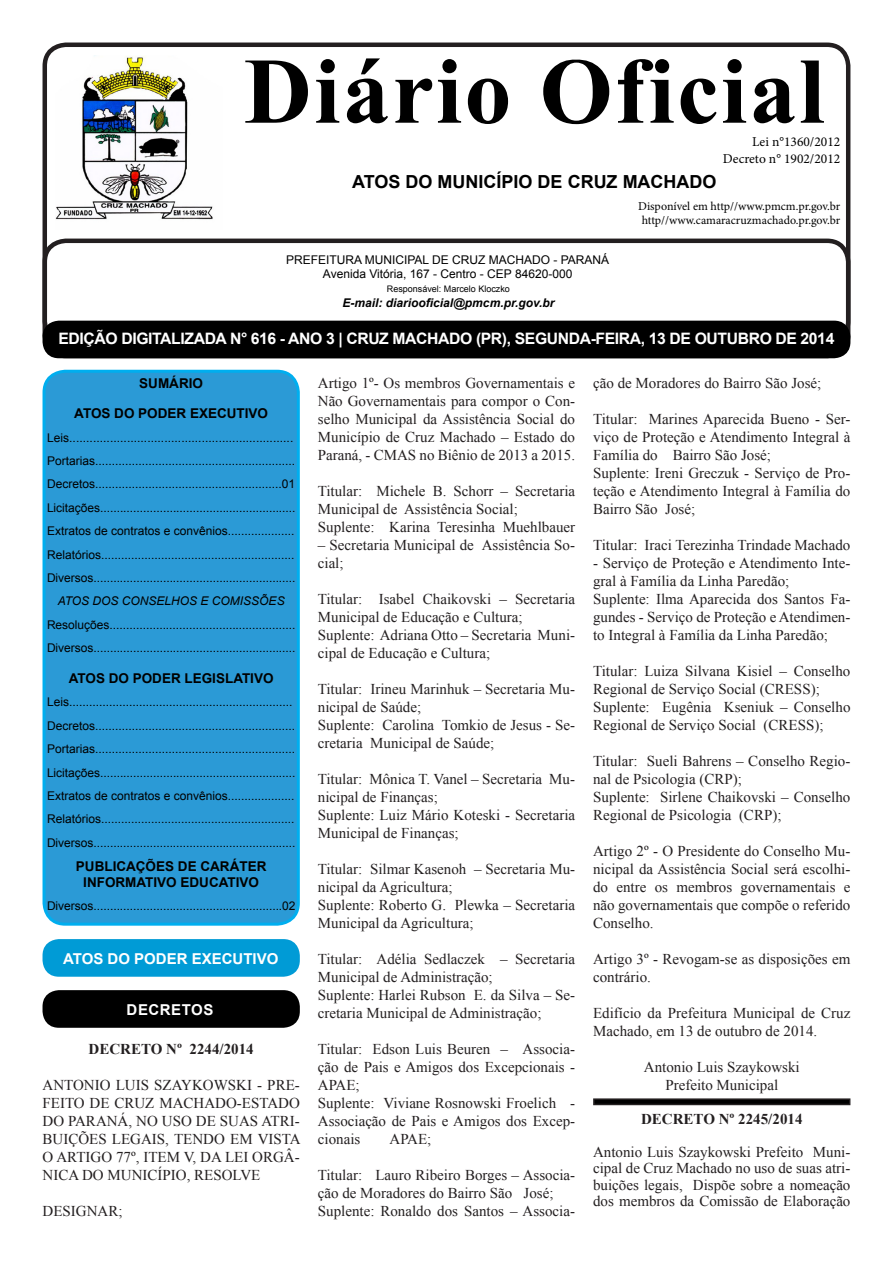
<style>
.page{position:relative;width:893px;height:1263px;background:#fff}
.page>*{position:absolute;margin:0;border:0;box-sizing:border-box;transform-origin:0 0}
.t1{font:700 93.9px "Times New Roman";letter-spacing:.025em;color:#000}
.t2{font:700 18px "Arial";color:#000}
.t3{font:700 15.75px "Arial";letter-spacing:-.025em;color:#fff}
.t4{font:15px/18px "Times New Roman";color:#231f20}
.t5{font:700 15px "Times New Roman";color:#231f20}
.t6{font:700 15px "Arial";color:#fff}
.t7{font:700 15px "Arial";letter-spacing:.035em;color:#fff}
.t8{font:700 13.5px "Arial";color:#000}
.t9{font:13.5px "Minion Pro";color:#000}
.t10{font:12px "Arial";color:#000}
.t11{font:12px "Minion Pro";letter-spacing:-.005em;color:#000}
.t12{font:italic 700 12px "Arial";color:#000}
.t13{font:italic 12px "Arial";color:#000}
.t14{font:9px "Arial";color:#000}
</style>
<div class="page">
<div style="left:43px;top:43px;width:807px;height:301px;border:4px solid #231f20;border-radius:21px"></div>
<div style="left:43px;top:239px;width:807px;height:119px;border:4px solid #231f20;border-radius:21px"></div>
<div style="left:44px;top:371px;width:254px;height:553px;background:#2b9ad6;border-radius:21px"></div>
<div style="left:43px;top:370px;width:257px;height:556px;border:3px solid #00aeef;border-radius:21px"></div>
<div style="left:43px;top:321px;width:807px;height:37px;background:#000;border-radius:16px"></div>
<img style="left:55px;top:55px;width:158px;height:165px">
<div style="left:43px;top:939px;width:257px;height:38px;background:#009bd6;border-radius:16px"></div>
<div style="left:43px;top:990px;width:257px;height:38px;background:#000;border-radius:16px"></div>
<svg style="left:593px;top:1098px;width:258px;height:8px;background:#333232"></svg>
<p class="t1" style="left:244px;top:24px;width:582px">Diário Oficial</p>
<p class="t9" style="left:752px;top:133px;width:90px">Lei n°1360/2012</p>
<p class="t9" style="left:723px;top:149px;width:119px">Decreto n° 1902/2012</p>
<p class="t2" style="left:352px;top:169px;width:366px">ATOS DO MUNICÍPIO DE CRUZ MACHADO</p>
<p class="t11" style="left:638px;top:198px;width:204px">Disponível em http//www.pmcm.pr.gov.br</p>
<p class="t11" style="left:642px;top:212px;width:200px">http//www.camaracruzmachado.pr.gov.br</p>
<p class="t10" style="left:286px;top:251px;width:325px">PREFEITURA MUNICIPAL DE CRUZ MACHADO - PARANÁ</p>
<p class="t10" style="left:323px;top:266px;width:251px">Avenida Vitória, 167 - Centro - CEP 84620-000</p>
<p class="t14" style="left:387px;top:282px;width:125px">Responsável: Marcelo Kloczko</p>
<p class="t12" style="left:343px;top:294px;width:213px">E-mail: diariooficial@pmcm.pr.gov.br</p>
<p class="t3" style="left:59px;top:327px;width:777px">EDIÇÃO DIGITALIZADA N° 616 - ANO 3 | CRUZ MACHADO (PR), SEGUNDA-FEIRA, 13 DE OUTUBRO DE 2014</p>
<p class="t8" style="left:139px;top:373px;width:65px">SUMÁRIO</p>
<p class="t8" style="left:74px;top:404px;width:195px">ATOS DO PODER EXECUTIVO</p>
<p class="t10" style="left:47px;top:429px;width:248px">Leis..................................................................</p>
<p class="t10" style="left:47px;top:453px;width:250px">Portarias............................................................</p>
<p class="t10" style="left:47px;top:476px;width:250px">Decretos........................................................01</p>
<p class="t10" style="left:47px;top:499px;width:250px">Licitações...........................................................</p>
<p class="t10" style="left:47px;top:523px;width:249px">Extratos de contratos e convênios....................</p>
<p class="t10" style="left:47px;top:546px;width:249px">Relatórios..........................................................</p>
<p class="t10" style="left:47px;top:570px;width:250px">Diversos.............................................................</p>
<p class="t13" style="left:58px;top:593px;width:228px">ATOS DOS CONSELHOS E COMISSÕES</p>
<p class="t10" style="left:47px;top:616px;width:250px">Resoluções........................................................</p>
<p class="t10" style="left:47px;top:640px;width:250px">Diversos.............................................................</p>
<p class="t8" style="left:69px;top:669px;width:206px">ATOS DO PODER LEGISLATIVO</p>
<p class="t10" style="left:47px;top:694px;width:247px">Leis...................................................................</p>
<p class="t10" style="left:47px;top:717px;width:250px">Decretos............................................................</p>
<p class="t10" style="left:47px;top:741px;width:250px">Portarias............................................................</p>
<p class="t10" style="left:47px;top:764px;width:250px">Licitações...........................................................</p>
<p class="t10" style="left:47px;top:787px;width:249px">Extratos de contratos e convênios....................</p>
<p class="t10" style="left:47px;top:811px;width:249px">Relatórios..........................................................</p>
<p class="t10" style="left:47px;top:834px;width:250px">Diversos.............................................................</p>
<p class="t8" style="left:76px;top:856px;width:192px">PUBLICAÇÕES DE CARÁTER</p>
<p class="t8" style="left:83px;top:873px;width:177px">INFORMATIVO EDUCATIVO</p>
<p class="t10" style="left:47px;top:898px;width:250px">Diversos.........................................................02</p>
<p class="t4" style="left:318px;top:374px;width:259px;text-align:justify">Artigo 1º- Os membros Governamentais e Não Governamentais para compor o Con&shy;selho Municipal da Assistência Social do Município de Cruz Machado – Estado do Paraná, - CMAS no Biênio de 2013 a 2015.</p>
<p class="t4" style="left:318px;top:482px;width:259px">Titular: Michele B. Schorr – Secretaria<br>Municipal de Assistência Social;</p>
<p class="t4" style="left:318px;top:518px;width:259px">Suplente: Karina Teresinha Muehlbauer</p>
<p class="t4" style="left:318px;top:536px;width:259px">– Secretaria Municipal de Assistência So&shy;cial;</p>
<p class="t4" style="left:318px;top:590px;width:259px">Titular: Isabel Chaikovski – Secretaria<br>Municipal de Educação e Cultura;</p>
<p class="t4" style="left:318px;top:626px;width:259px">Suplente: Adriana Otto – Secretaria Muni&shy;cipal de Educação e Cultura;</p>
<p class="t4" style="left:318px;top:680px;width:259px">Titular: Irineu Marinhuk – Secretaria Mu&shy;nicipal de Saúde;</p>
<p class="t4" style="left:318px;top:716px;width:259px">Suplente: Carolina Tomkio de Jesus - Se&shy;cretaria Municipal de Saúde;</p>
<p class="t4" style="left:318px;top:770px;width:259px">Titular: Mônica T. Vanel – Secretaria Mu&shy;nicipal de Finanças;</p>
<p class="t4" style="left:318px;top:806px;width:259px">Suplente: Luiz Mário Koteski - Secretaria<br>Municipal de Finanças;</p>
<p class="t4" style="left:318px;top:860px;width:259px">Titular: Silmar Kasenoh – Secretaria Mu&shy;nicipal da Agricultura;</p>
<p class="t4" style="left:318px;top:896px;width:259px">Suplente: Roberto G. Plewka – Secretaria<br>Municipal da Agricultura;</p>
<p class="t4" style="left:318px;top:950px;width:259px">Titular: Adélia Sedlaczek – Secretaria<br>Municipal de Administração;</p>
<p class="t4" style="left:318px;top:986px;width:259px">Suplente: Harlei Rubson E. da Silva – Se&shy;cretaria Municipal de Administração;</p>
<p class="t4" style="left:318px;top:1040px;width:259px;text-align:justify">Titular: Edson Luis Beuren – Associa&shy;ção de Pais e Amigos dos Excepcionais - APAE;</p>
<p class="t4" style="left:318px;top:1094px;width:259px;text-align:justify">Suplente: Viviane Rosnowski Froelich - Associação de Pais e Amigos dos Excep&shy;cionais</p>
<p class="t4" style="left:593px;top:374px;width:230px">ção de Moradores do Bairro São José;</p>
<p class="t4" style="left:593px;top:410px;width:259px;text-align:justify">Titular: Marines Aparecida Bueno - Ser&shy;viço de Proteção e Atendimento Integral à Família do Bairro São José;</p>
<p class="t4" style="left:593px;top:464px;width:259px;text-align:justify">Suplente: Ireni Greczuk - Serviço de Pro&shy;teção e Atendimento Integral à Família do Bairro São José;</p>
<p class="t4" style="left:593px;top:536px;width:259px">Titular: Iraci Terezinha Trindade Machado</p>
<p class="t4" style="left:593px;top:554px;width:259px">- Serviço de Proteção e Atendimento Inte&shy;gral à Família da Linha Paredão;</p>
<p class="t4" style="left:593px;top:590px;width:259px;text-align:justify">Suplente: Ilma Aparecida dos Santos Fa&shy;gundes - Serviço de Proteção e Atendimen&shy;to Integral à Família da Linha Paredão;</p>
<p class="t4" style="left:593px;top:662px;width:259px">Titular: Luiza Silvana Kisiel – Conselho<br>Regional de Serviço Social (CRESS);</p>
<p class="t4" style="left:593px;top:698px;width:259px">Suplente: Eugênia Kseniuk – Conselho<br>Regional de Serviço Social (CRESS);</p>
<p class="t4" style="left:593px;top:752px;width:259px">Titular: Sueli Bahrens – Conselho Regio&shy;nal de Psicologia (CRP);</p>
<p class="t4" style="left:593px;top:788px;width:259px">Suplente: Sirlene Chaikovski – Conselho<br>Regional de Psicologia (CRP);</p>
<p class="t4" style="left:593px;top:842px;width:259px;text-align:justify">Artigo 2º - O Presidente do Conselho Mu&shy;nicipal da Assistência Social será escolhi&shy;do entre os membros governamentais e não governamentais que compõe o referido Conselho.</p>
<p class="t4" style="left:593px;top:950px;width:259px">Artigo 3º - Revogam-se as disposições em contrário.</p>
<p class="t4" style="left:593px;top:1004px;width:259px">Edifício da Prefeitura Municipal de Cruz<br>Machado, em 13 de outubro de 2014.</p>
<p class="t4" style="left:644px;top:1058px;width:157px">Antonio Luis Szaykowski</p>
<p class="t4" style="left:665px;top:1076px;width:114px">Prefeito Municipal</p>
<p class="t5" style="left:641px;top:1108px;width:163px">DECRETO Nº 2245/2014</p>
<p class="t4" style="left:593px;top:1143px;width:259px;line-height:16.5px;text-align:justify">Antonio Luis Szaykowski Prefeito Muni&shy;cipal de Cruz Machado no uso de suas atri&shy;buições legais, Dispõe sobre a nomeação dos membros da Comissão de Elaboração</p>
<p class="t6" style="left:63px;top:948px;width:217px">ATOS DO PODER EXECUTIVO</p>
<p class="t7" style="left:127px;top:999px;width:88px">DECRETOS</p>
<p class="t5" style="left:89px;top:1038px;width:167px">DECRETO Nº 2244/2014</p>
<p class="t4" style="left:43px;top:1075px;width:260px;text-align:justify">ANTONIO LUIS SZAYKOWSKI - PRE-FEITO DE CRUZ MACHADO-ESTADO DO PARANÁ, NO USO DE SUAS ATRI-BUIÇÕES LEGAIS, TENDO EM VISTA O ARTIGO 77º, ITEM V, DA LEI ORGÂ-NICA DO MUNICÍPIO, RESOLVE</p>
<p class="t4" style="left:43px;top:1201px;width:81px">DESIGNAR;</p>
<p class="t4" style="left:389px;top:1130px;width:43px">APAE;</p>
<p class="t4" style="left:318px;top:1166px;width:259px">Titular: Lauro Ribeiro Borges – Associa&shy;ção de Moradores do Bairro São José;</p>
<p class="t4" style="left:318px;top:1202px;width:259px">Suplente: Ronaldo dos Santos – Associa-</p>
</div>
